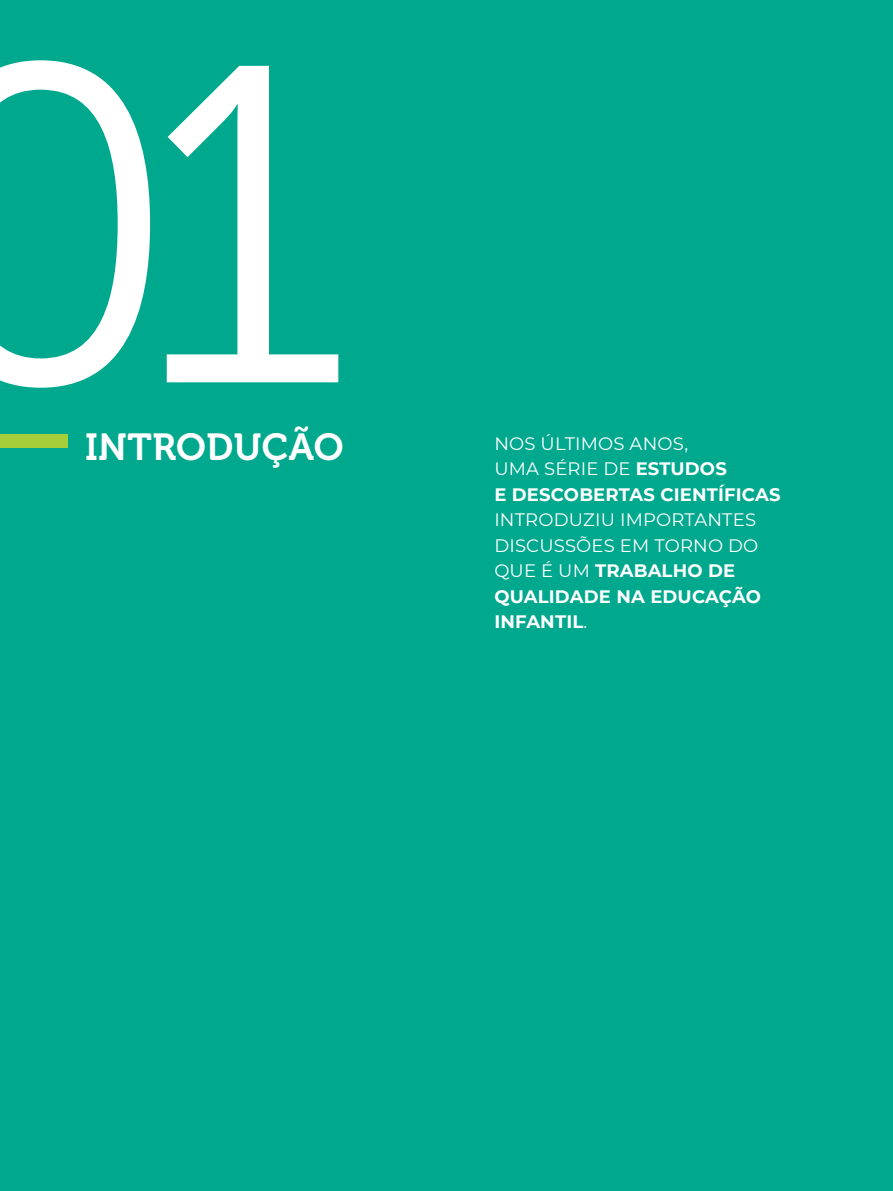
<style>
.page{position:relative;width:893px;height:1191px;background:#00a88e}
.page>*{position:absolute;margin:0;border:0;box-sizing:border-box;transform-origin:0 0}
.t1{font:450.15px "Museo 300";color:#fff}
.t2{font:37.5px "Museo 700";letter-spacing:.01em;color:#fff}
.t3{font:18px/25.5px "Montserrat";letter-spacing:.01em;color:#fff}
.t4{font:700 18px/25.5px "Montserrat";letter-spacing:.01em;color:#fff}
.s1{font-weight:400}
.s2{font-weight:700}
</style>
<div class="page">
<div style="left:0;top:434px;width:68px;height:13px;background:#a6ce39"></div>
<h1 class="t1" style="left:-95px;top:-15px;width:448px">01</h1>
<h2 class="t2" style="left:85px;top:426px;width:260px">INTRODUÇÃO</h2>
<p class="t4" style="left:494px;top:429px;width:288px"><span class="s1">NOS ÚLTIMOS ANOS,<br>UMA SÉRIE DE</span> ESTUDOS<br>E DESCOBERTAS CIENTÍFICAS</p>
<p class="t3" style="left:494px;top:506px;width:268px">INTRODUZIU IMPORTANTES<br>DISCUSSÕES EM TORNO DO<br>QUE É UM <span class="s2">TRABALHO DE<br>QUALIDADE NA EDUCAÇÃO<br>INFANTIL</span>.</p>
</div>
